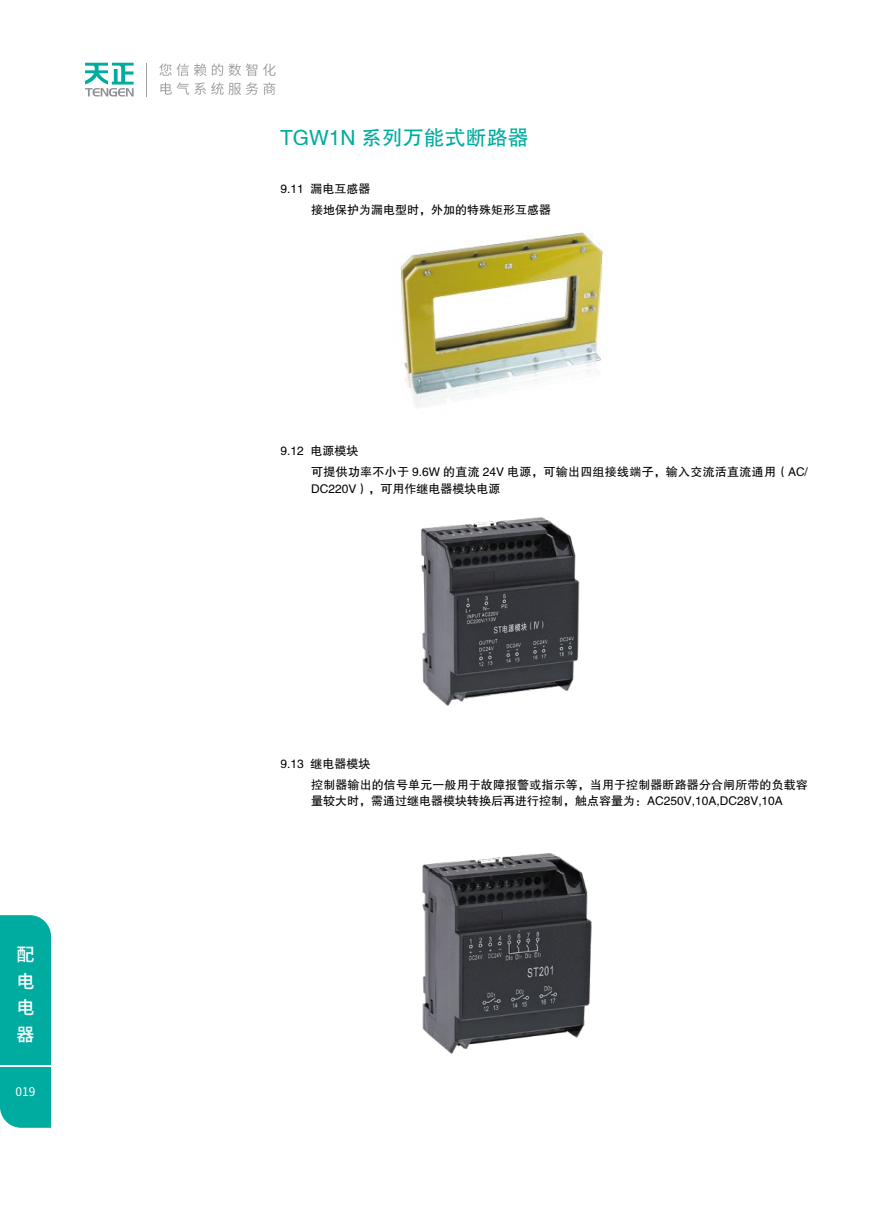
<style>
.page{position:relative;width:893px;height:1212px;background:#fff}
.page>*{position:absolute;margin:0;border:0;box-sizing:border-box;transform-origin:0 0}
.t1{font:21px "FZHTK GBK1 0";color:#00aca0}
.t2{font:500 18px/26.4px "Source Han Sans CN";color:#fff;text-align:justify}
.t3{font:12px/16.5px "FZHTK GBK1 0";color:#000}
.t4{font:12px/16.5px "FZHTK GBK1 0";letter-spacing:.02em;color:#000}
.t5{font:12px "Source Han Sans CN";color:#fff}
</style>
<div class="page">
<div style="left:0;top:915px;width:51px;height:213px;background:#00aca0"></div>
<hr style="left:0;top:1065px;width:51px;height:2px;background:#fff">
<svg style="left:159px;top:63px;width:98px;height:13px"></svg>
<svg style="left:263px;top:63px;width:13px;height:13px"></svg>
<svg style="left:161px;top:82px;width:114px;height:13px"></svg>
<svg style="left:85px;top:63px;width:49px;height:33px"></svg>
<hr style="left:146px;top:63px;width:1px;height:33px;background:#9fa0a0">
<img style="left:421px;top:517px;width:159px;height:189px">
<img style="left:400px;top:232px;width:203px;height:175px">
<img style="left:422px;top:853px;width:170px;height:201px">
<h2 class="t2" style="left:17px;top:942px;width:19px">配电电器</h2>
<p class="t5" style="left:16px;top:1084px;width:21px">019</p>
<h1 class="t1" style="left:280px;top:127px;width:250px">TGW1N 系列万能式断路器</h1>
<p class="t3" style="left:281px;top:181px;width:91px">9.11 漏电互感器</p>
<p class="t3" style="left:311px;top:202px;width:241px">接地保护为漏电型时，外加的特殊矩形互感器</p>
<p class="t3" style="left:281px;top:443px;width:79px">9.12 电源模块</p>
<p class="t4" style="left:311px;top:464px;width:498px">可提供功率不小于 9.6W 的直流 24V 电源，可输出四组接线端子，输入交流活直流通用（AC/<br>DC220V），可用作继电器模块电源</p>
<p class="t3" style="left:281px;top:756px;width:91px">9.13 继电器模块</p>
<p class="t3" style="left:311px;top:776px;width:498px">控制器输出的信号单元一般用于故障报警或指示等，当用于控制器断路器分合闸所带的负载容量较大时，需通过继电器模块转换后再进行控制，触点容量为：AC250V,10A,DC28V,10A</p>
</div>
